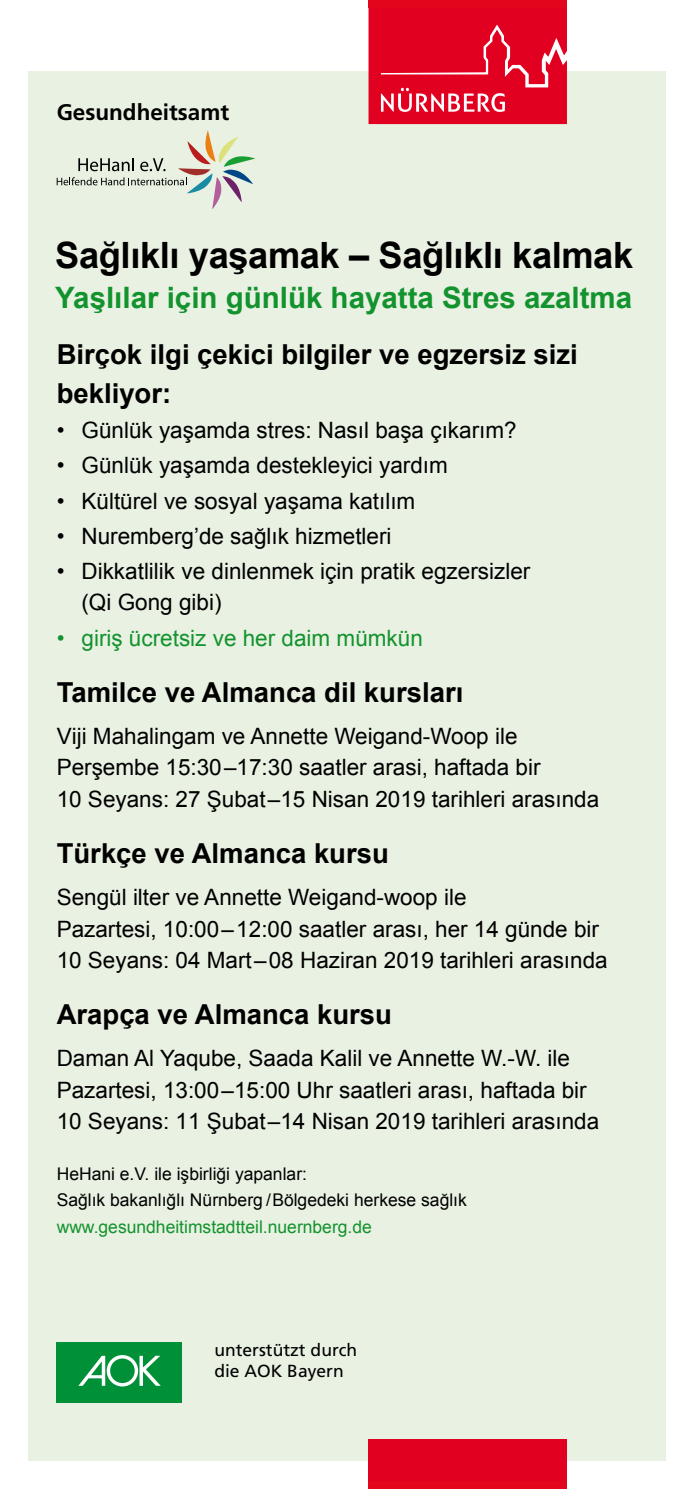
<style>
.page{position:relative;width:691px;height:1489px;background:#fff}
.page>*{position:absolute;margin:0;border:0;box-sizing:border-box;transform-origin:0 0}
.t1{font:700 36.25px "Arial";letter-spacing:-.01em;color:#000}
.t2{font:700 29.5px "Arial";color:#13932e}
.t3{font:700 27.5px/38.8px "Arial";color:#000}
.t4{font:22.5px/31.2px "Arial";color:#000}
.t5{font:22.5px "Arial";color:#13932e}
.t6{font:700 22.5px "Frutiger LT Std";color:#000}
.t7{font:17.5px/26.2px "Arial";color:#000}
.t8{font:17.5px "Arial";color:#13932e}
.t9{font:17.5px/21px "Frutiger LT Std";color:#000}
</style>
<div class="page">
<div style="left:28px;top:71px;width:638px;height:1389px;background:#e9f1e2"></div>
<svg style="left:57px;top:130px;width:198px;height:79px"></svg>
<div style="left:57px;top:1341px;width:125px;height:61px;background:#009037"></div>
<svg style="left:78px;top:1355px;width:83px;height:31px"></svg>
<div style="left:369px;top:1439px;width:198px;height:49px;background:#e20020"></div>
<svg style="left:369px;top:7px;width:198px;height:117px;background:#e41532"></svg>
<div style="left:369px;top:0;width:198px;height:7px;background:#e2051b"></div>
<div style="left:369px;top:1481px;width:198px;height:7px;background:#e2051b"></div>
<p class="t6" style="left:57px;top:99px;width:174px">Gesundheitsamt</p>
<h1 class="t1" style="left:55px;top:231px;width:579px">Sağlıklı yaşamak – Sağlıklı kalmak</h1>
<h2 class="t2" style="left:55px;top:278px;width:578px">Yaşlılar için günlük hayatta Stres azaltma</h2>
<p class="t3" style="left:57px;top:336px;width:523px">Birçok ilgi çekici bilgiler ve egzersiz sizi bekliyor:</p>
<p class="t4" style="left:57px;top:414px;width:461px">• Günlük yaşamda stres: Nasıl başa çıkarım?</p>
<p class="t4" style="left:57px;top:450px;width:393px">• Günlük yaşamda destekleyici yardım</p>
<p class="t4" style="left:57px;top:485px;width:360px">• Kültürel ve sosyal yaşama katılım</p>
<p class="t4" style="left:57px;top:520px;width:336px">• Nuremberg’de sağlık hizmetleri</p>
<p class="t4" style="left:81px;top:555px;width:450px;text-indent:-25px">• Dikkatlilik ve dinlenmek için pratik egzersizler (Qi Gong gibi)</p>
<p class="t5" style="left:57px;top:623px;width:368px">• giriş ücretsiz ve her daim mümkün</p>
<p class="t3" style="left:57px;top:673px;width:408px">Tamilce ve Almanca dil kursları</p>
<p class="t4" style="left:57px;top:720px;width:544px">Viji Mahalingam ve Annette Weigand-Woop ile<br>Perşembe 15:30–17:30 saatler arasi, haftada bir<br>10 Seyans: 27 Şubat–15 Nisan 2019 tarihleri arasında</p>
<p class="t3" style="left:57px;top:834px;width:334px">Türkçe ve Almanca kursu</p>
<p class="t4" style="left:57px;top:882px;width:553px">Sengül ilter ve Annette Weigand-woop ile<br>Pazartesi, 10:00–12:00 saatler arası, her 14 günde bir<br>10 Seyans: 04 Mart–08 Haziran 2019 tarihleri arasında</p>
<p class="t3" style="left:57px;top:995px;width:337px">Arapça ve Almanca kursu</p>
<p class="t4" style="left:57px;top:1043px;width:544px">Daman Al Yaqube, Saada Kalil ve Annette W.-W. ile<br>Pazartesi, 13:00–15:00 Uhr saatleri arası, haftada bir<br>10 Seyans: 11 Şubat–14 Nisan 2019 tarihleri arasında</p>
<p class="t7" style="left:57px;top:1160px;width:412px">HeHani e.V. ile işbirliği yapanlar:<br>Sağlık bakanlığlı Nürnberg /Bölgedeki herkese sağlık</p>
<p class="t8" style="left:57px;top:1214px;width:317px">www.gesundheitimstadtteil.nuernberg.de</p>
<p class="t9" style="left:214px;top:1339px;width:144px">unterstützt durch die AOK Bayern</p>
</div>
